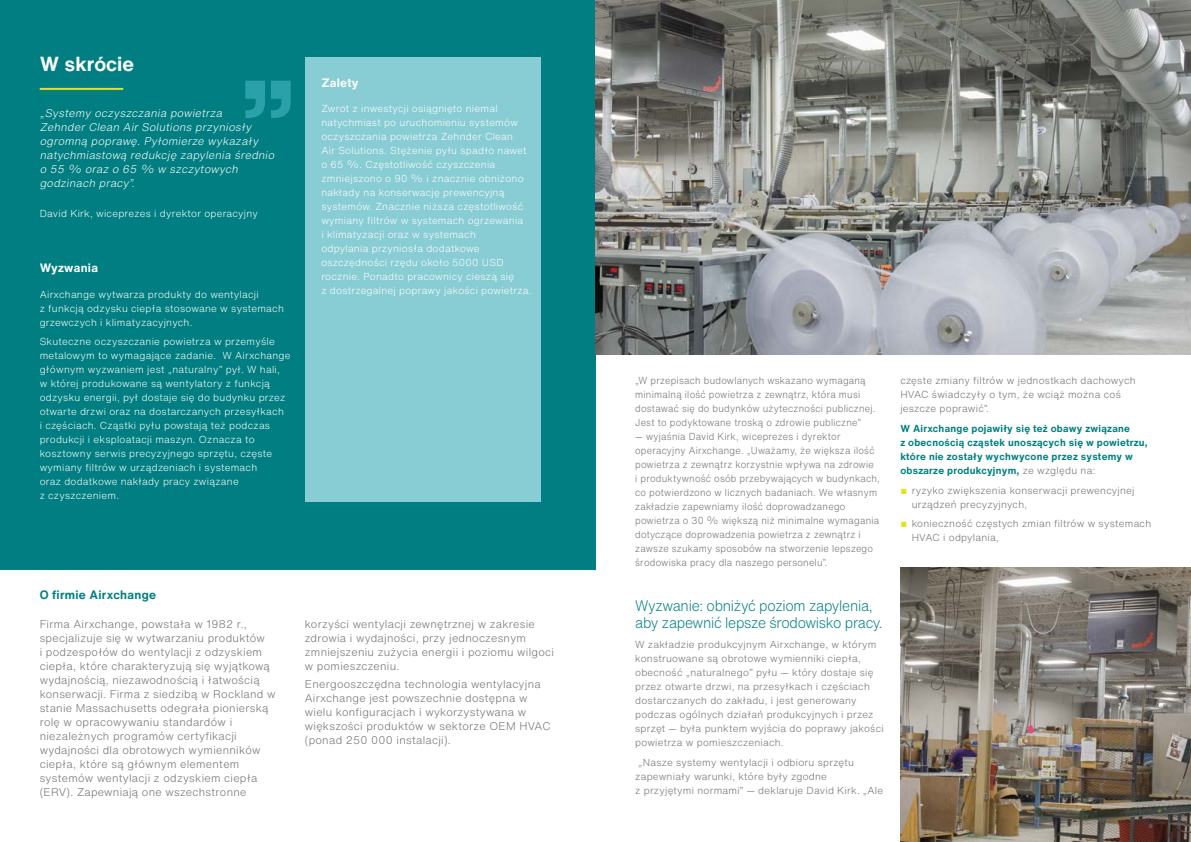
<style>
.page{position:relative;width:1191px;height:842px;background:#fff}
.page>*{position:absolute;margin:0;border:0;box-sizing:border-box;transform-origin:0 0}
.t1{font:700 20px "Helvetica Now Text";color:#fff}
.t2{font:300 15px/17px "Helvetica Now Text";letter-spacing:-.02em;color:#008080;scale:.94 1}
.t3{font:700 12px "Helvetica Now Text";letter-spacing:.025em;color:#008080}
.t4{font:700 12px "Helvetica Now Text";letter-spacing:.025em;color:#fff}
.t5{font:300 11px/14px "Helvetica Now Text";letter-spacing:.025em;color:#706f6f}
.t6{font:italic 300 11px/14px "Helvetica Now Text";color:#fff}
.t7{font:300 10px/14px "Helvetica Now Text";letter-spacing:.025em;color:#fff}
.t8{font:300 10px/14px "Helvetica Now Text";letter-spacing:.025em;color:#706f6f}
.t9{font:300 10px/14px "Helvetica Now Text";letter-spacing:.025em;color:#706f6f;scale:.94 1}
.t10{font:700 10px/14px "Helvetica Now Text";letter-spacing:.025em;color:#008080}
.s1{font-weight:300;color:#706f6f}
.s2{font-family:"Helvetica Neuefor Zehnder";font-weight:400;color:#e2e224}
</style>
<div class="page">
<div style="left:0;top:0;width:595px;height:569px;background:#007e81"></div>
<div style="left:305px;top:57px;width:235px;height:444px;background:#88cdd3"></div>
<svg style="left:245px;top:81px;width:46px;height:37px"></svg>
<img style="left:900px;top:567px;width:291px;height:275px">
<img style="left:595px;top:0;width:596px;height:354px">
<hr style="left:40px;top:88px;width:83px;height:2px;background:#e2e224">
<h1 class="t1" style="left:40px;top:49px;width:96px">W skrócie</h1>
<p class="t6" style="left:40px;top:106px;width:239px">„Systemy oczyszczania powietrza<br>Zehnder Clean Air Solutions przyniosły ogromną poprawę. Pyłomierze wykazały natychmiastową redukcję zapylenia średnio o 55 % oraz o 65 % w szczytowych godzinach pracy”.</p>
<p class="t7" style="left:40px;top:206px;width:220px">David Kirk, wiceprezes i dyrektor operacyjny</p>
<p class="t4" style="left:40px;top:259px;width:60px">Wyzwania</p>
<p class="t7" style="left:40px;top:287px;width:246px">Airxchange wytwarza produkty do wentylacji<br>z funkcją odzysku ciepła stosowane w systemach grzewczych i klimatyzacyjnych.</p>
<p class="t7" style="left:40px;top:334px;width:252px">Skuteczne oczyszczanie powietrza w przemyśle metalowym to wymagające zadanie. W Airxchange głównym wyzwaniem jest „naturalny” pył. W hali,<br>w której produkowane są wentylatory z funkcją odzysku energii, pył dostaje się do budynku przez otwarte drzwi oraz na dostarczanych przesyłkach<br>i częściach. Cząstki pyłu powstają też podczas produkcji i eksploatacji maszyn. Oznacza to kosztowny serwis precyzyjnego sprzętu, częste wymiany filtrów w urządzeniach i systemach<br>oraz dodatkowe nakłady pracy związane<br>z czyszczeniem.</p>
<p class="t4" style="left:321px;top:74px;width:39px">Zalety</p>
<p class="t7" style="left:321px;top:101px;width:212px">Zwrot z inwestycji osiągnięto niemal natychmiast po uruchomieniu systemów oczyszczania powietrza Zehnder Clean<br>Air Solutions. Stężenie pyłu spadło nawet o 65 %. Częstotliwość czyszczenia zmniejszono o 90 % i znacznie obniżono nakłady na konserwację prewencyjną systemów. Znacznie niższa częstotliwość wymiany filtrów w systemach ogrzewania<br>i klimatyzacji oraz w systemach<br>odpylania przyniosła dodatkowe oszczędności rzędu około 5000 USD rocznie. Ponadto pracownicy cieszą się<br>z dostrzegalnej poprawy jakości powietrza.</p>
<p class="t3" style="left:40px;top:585px;width:118px">O firmie Airxchange</p>
<p class="t5" style="left:40px;top:616px;width:237px">Firma Airxchange, powstała w 1982 r., specjalizuje się w wytwarzaniu produktów<br>i podzespołów do wentylacji z odzyskiem ciepła, które charakteryzują się wyjątkową wydajnością, niezawodnością i łatwością konserwacji. Firma z siedzibą w Rockland w stanie Massachusetts odegrała pionierską rolę w opracowywaniu standardów i niezależnych programów certyfikacji wydajności dla obrotowych wymienników ciepła, które są głównym elementem systemów wentylacji z odzyskiem ciepła (ERV). Zapewniają one wszechstronne</p>
<p class="t5" style="left:305px;top:616px;width:251px">korzyści wentylacji zewnętrznej w zakresie zdrowia i wydajności, przy jednoczesnym zmniejszeniu zużycia energii i poziomu wilgoci w pomieszczeniu.</p>
<p class="t5" style="left:305px;top:676px;width:247px">Energooszczędna technologia wentylacyjna Airxchange jest powszechnie dostępna w wielu konfiguracjach i wykorzystywana w większości produktów w sektorze OEM HVAC (ponad 250 000 instalacji).</p>
<p class="t9" style="left:635px;top:373px;width:257px">„W przepisach budowlanych wskazano wymaganą minimalną ilość powietrza z zewnątrz, która musi dostawać się do budynków użyteczności publicznej.<br>Jest to podyktowane troską o zdrowie publiczne”</p>
<p class="t9" style="left:635px;top:429px;width:262px">— wyjaśnia David Kirk, wiceprezes i dyrektor operacyjny Airxchange. „Uważamy, że większa ilość powietrza z zewnątrz korzystnie wpływa na zdrowie<br>i produktywność osób przebywających w budynkach, co potwierdzono w licznych badaniach. We własnym zakładzie zapewniamy ilość doprowadzanego powietrza o 30 % większą niż minimalne wymagania dotyczące doprowadzenia powietrza z zewnątrz i zawsze szukamy sposobów na stworzenie lepszego środowiska pracy dla naszego personelu”.</p>
<h2 class="t2" style="left:635px;top:597px;width:265px">Wyzwanie: obniżyć poziom zapylenia, aby zapewnić lepsze środowisko pracy.</h2>
<p class="t8" style="left:635px;top:637px;width:250px">W zakładzie produkcyjnym Airxchange, w którym konstruowane są obrotowe wymienniki ciepła, obecność „naturalnego” pyłu — który dostaje się przez otwarte drzwi, na przesyłkach i częściach dostarczanych do zakładu, i jest generowany podczas ogólnych działań produkcyjnych i przez sprzęt — była punktem wyjścia do poprawy jakości powietrza w pomieszczeniach.</p>
<p class="t8" style="left:635px;top:755px;width:249px;text-indent:3px">„Nasze systemy wentylacji i odbioru sprzętu zapewniały warunki, które były zgodne<br>z przyjętymi normami” — deklaruje David Kirk. „Ale</p>
<p class="t8" style="left:900px;top:373px;width:237px">częste zmiany filtrów w jednostkach dachowych<br>HVAC świadczyły o tym, że wciąż można coś jeszcze poprawić”.</p>
<p class="t10" style="left:900px;top:421px;width:249px">W Airxchange pojawiły się też obawy związane<br>z obecnością cząstek unoszących się w powietrzu, które nie zostały wychwycone przez systemy w obszarze produkcyjnym, <span class="s1">ze względu na:</span></p>
<p class="t8" style="left:911px;top:483px;width:224px;text-indent:-11px"><span class="s2">■</span> ryzyko zwiększenia konserwacji prewencyjnej urządzeń precyzyjnych,</p>
<p class="t8" style="left:911px;top:516px;width:241px;text-indent:-11px"><span class="s2">■</span> konieczność częstych zmian filtrów w systemach<br>HVAC i odpylania,</p>
</div>
